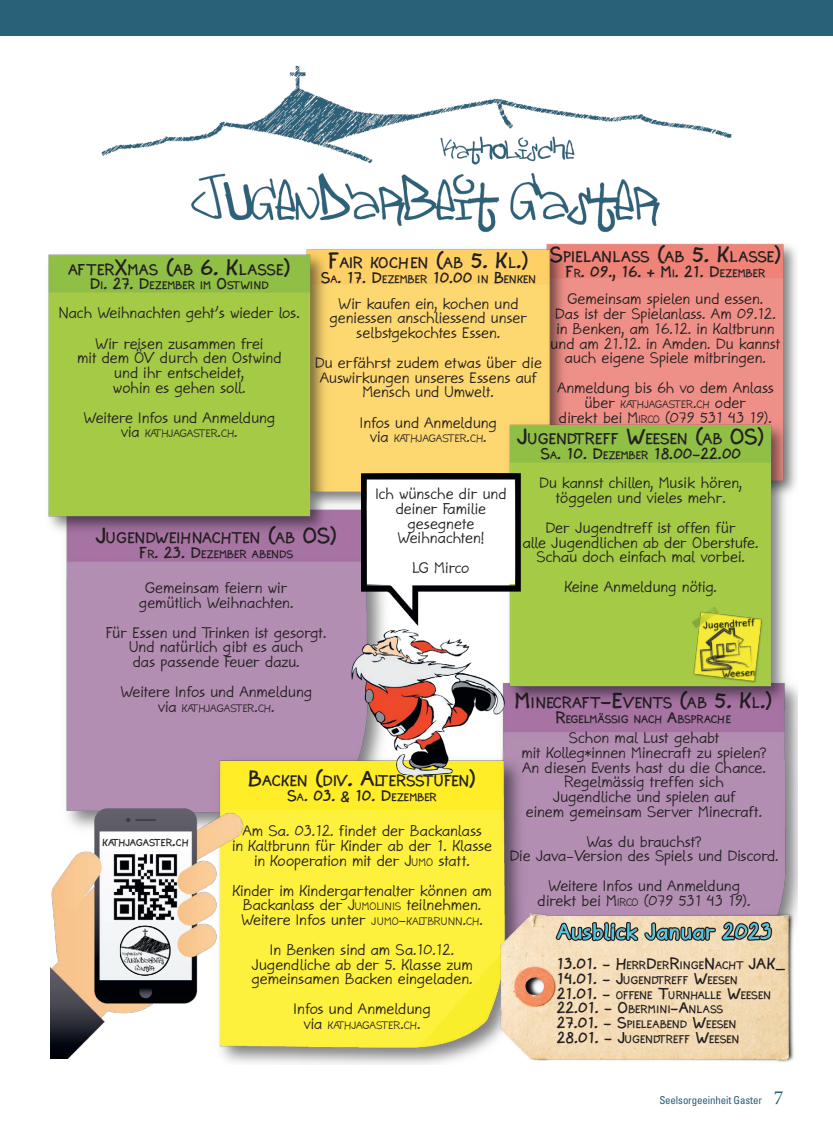
<style>
.page{position:relative;width:833px;height:1134px;background:#fff}
.page>*{position:absolute;margin:0;border:0;box-sizing:border-box;transform-origin:0 0}
.t1{font:700 17.88px "Jann Script";color:#49c7e6}
.t2{font:12.75px/14.8px "Jann Script";color:#231f20;text-align:center}
.t3{font:700 12.75px "Jann Script";color:#231f20}
.t4{font:700 12.62px "Jann Script";color:#231f20}
.t5{font:700 12.62px "Jann Script";letter-spacing:-.035em;color:#231f20}
.t6{font:condensed 10.88px "Univers LT Std";letter-spacing:-.01em;color:#296179}
.t7{font:700 9px/14.8px "Jann Script";color:#231f20}
.t8{font:9px "Jann Script";letter-spacing:-.025em;color:#231f20}
.t9{font:700 9px "Jann Script";letter-spacing:-.025em;color:#231f20}
.t10{font:700 8.12px "Jann Script";letter-spacing:-.025em;color:#231f20}
.s1{font-size:17.88px}
.s2{font-size:12.75px}
.s3{font-size:9px}
.s4{font-size:11.5px}
.s5{font-family:"Minion Pro";font-stretch:normal;font-size:20px}
</style>
<div class="page">
<img style="left:101px;top:65px;width:631px;height:168px">
<div style="left:0;top:0;width:833px;height:35px;background:#296179"></div>
<img style="left:66px;top:531px;width:295px;height:233px">
<img style="left:578px;top:244px;width:219px;height:168px">
<img style="left:337px;top:244px;width:241px;height:287px">
<img style="left:48px;top:249px;width:289px;height:299px">
<img style="left:511px;top:718px;width:286px;height:191px">
<img style="left:492px;top:412px;width:305px;height:306px">
<img style="left:686px;top:606px;width:84px;height:83px">
<img style="left:201px;top:742px;width:337px;height:323px">
<img style="left:50px;top:764px;width:245px;height:300px">
<img style="left:120px;top:925px;width:51px;height:51px">
<img style="left:111px;top:851px;width:68px;height:71px">
<img style="left:493px;top:909px;width:304px;height:156px">
<svg style="left:555px;top:922px;width:217px;height:19px;background:#b09f87"></svg>
<img style="left:352px;top:626px;width:159px;height:148px">
<img style="left:361px;top:474px;width:164px;height:155px">
<div style="left:27px;top:1059px;width:194px;height:35px;background:#fff"></div>
<p class="t4" style="left:68px;top:259px;width:224px">AFTER<span class="s1">X</span>MAS <span class="s1">(</span>AB <span class="s1">6. K</span>LASSE<span class="s1">)</span></p>
<p class="t7" style="left:90px;top:278px;width:180px"><span class="s2">D</span>I<span class="s2">. 27. D</span>EZEMBER IM <span class="s2">O</span>STWIND</p>
<p class="t2" style="left:59px;top:306px;width:242px">Nach Weihnachten geht’s wieder los.</p>
<p class="t2" style="left:77px;top:336px;width:206px">Wir reisen zusammen frei<br>mit dem ÖV durch den Ostwind und ihr entscheidet,<br>wohin es gehen soll.</p>
<p class="t2" style="left:84px;top:410px;width:193px">Weitere Infos und Anmeldung</p>
<p class="t8" style="left:121px;top:426px;width:118px"><span class="s2">via</span> KATHJAGASTER<span class="s2">.</span>CH<span class="s2">.</span></p>
<p class="t4" style="left:549px;top:246px;width:234px"><span class="s1">S</span>PIELANLASS <span class="s1">(</span>AB <span class="s1">5. K</span>LASSE<span class="s1">)</span></p>
<p class="t3" style="left:565px;top:261px;width:201px">F<span class="s3">R</span>. 09., 16. + M<span class="s3">I</span>. 21. D<span class="s3">EZEMBER</span></p>
<p class="t4" style="left:328px;top:252px;width:202px"><span class="s1">F</span>AIR KOCHEN <span class="s1">(</span>AB <span class="s1">5. K</span>L<span class="s1">.)</span></p>
<p class="t9" style="left:321px;top:271px;width:217px"><span class="s2">S</span>A<span class="s2">. 17. D</span>EZEMBER <span class="s2">10.00</span> IN <span class="s2">B</span>ENKEN</p>
<p class="t2" style="left:329px;top:296px;width:199px">Wir kaufen ein, kochen und geniessen anschliessend unser selbstgekochtes Essen.</p>
<p class="t2" style="left:315px;top:355px;width:229px">Du erfährst zudem etwas über die<br>Auswirkungen unseres Essens auf<br>Mensch und Umwelt.</p>
<p class="t2" style="left:360px;top:415px;width:138px">Infos und Anmeldung</p>
<p class="t8" style="left:370px;top:431px;width:118px"><span class="s2">via</span> KATHJAGASTER<span class="s2">.</span>CH<span class="s2">.</span></p>
<p class="t2" style="left:550px;top:292px;width:231px">Gemeinsam spielen und essen.<br>Das ist der Spielanlass. Am 09.12. in Benken, am 16.12. in Kaltbrunn und am 21.12. in Amden. Du kannst auch eigene Spiele mitbringen.</p>
<p class="t2" style="left:557px;top:380px;width:218px">Anmeldung bis 6h vo dem Anlass</p>
<p class="t8" style="left:584px;top:397px;width:163px"><span class="s2">über</span> KATHJAGASTER<span class="s2">.</span>CH <span class="s2">oder</span></p>
<p class="t2" style="left:559px;top:410px;width:214px">direkt bei M<span class="s3">IRCO</span> (079 531 43 19).</p>
<p class="t4" style="left:517px;top:428px;width:249px"><span class="s1">J</span>UGENDTREFF <span class="s1">W</span>EESEN <span class="s1">(</span>AB <span class="s1">OS)</span></p>
<p class="t3" style="left:540px;top:443px;width:202px">S<span class="s3">A</span>. 10. D<span class="s3">EZEMBER</span> 18.00-22.00</p>
<p class="t4" style="left:95px;top:527px;width:243px"><span class="s1">J</span>UGENDWEIHNACHTEN <span class="s1">(</span>AB <span class="s1">OS)</span></p>
<p class="t9" style="left:139px;top:546px;width:156px"><span class="s2">F</span>R<span class="s2">. 23. D</span>EZEMBER ABENDS</p>
<p class="t2" style="left:139px;top:580px;width:156px">Gemeinsam feiern wir gemütlich Weihnachten.</p>
<p class="t2" style="left:106px;top:625px;width:222px">Für Essen und Trinken ist gesorgt.<br>Und natürlich gibt es auch<br>das passende Feuer dazu.</p>
<p class="t2" style="left:120px;top:684px;width:193px">Weitere Infos und Anmeldung</p>
<p class="t8" style="left:158px;top:701px;width:118px"><span class="s2">via</span> KATHJAGASTER<span class="s2">.</span>CH<span class="s2">.</span></p>
<p class="t2" style="left:375px;top:486px;width:133px">Ich wünsche dir und deiner Familie gesegnete<br>Weihnachten!</p>
<p class="t2" style="left:412px;top:560px;width:58px">LG Mirco</p>
<p class="t2" style="left:539px;top:475px;width:205px">Du kannst chillen, Musik hören, töggelen und vieles mehr.</p>
<p class="t2" style="left:523px;top:520px;width:237px">Der Jugendtreff ist offen für<br>alle Jugendlichen ab der Oberstufe.<br>Schau doch einfach mal vorbei.</p>
<p class="t2" style="left:564px;top:579px;width:154px">Keine Anmeldung nötig.</p>
<p class="t4" style="left:514px;top:693px;width:259px"><span class="s1">M</span>INECRAFT<span class="s1">-E</span>VENTS <span class="s1">(</span>AB <span class="s1">5. K</span>L<span class="s1">.)</span></p>
<p class="t7" style="left:555px;top:712px;width:177px"><span class="s2">R</span>EGELMÄSSIG NACH <span class="s2">A</span>BSPRACHE</p>
<p class="t10" style="left:103px;top:836px;width:87px">KATHJAGASTER<span class="s4">.</span>CH</p>
<p class="t5" style="left:248px;top:770px;width:230px"><span class="s1">B</span>ACKEN <span class="s1">(</span>DIV<span class="s1">. A</span>LTERSSTUFEN<span class="s1">)</span></p>
<p class="t3" style="left:287px;top:785px;width:151px">S<span class="s3">A</span>. 03. &amp; 10. D<span class="s3">EZEMBER</span></p>
<p class="t2" style="left:232px;top:823px;width:262px">Am Sa. 03.12. findet der Backanlass<br>in Kaltbrunn für Kinder ab der 1. Klasse in Kooperation mit der J<span class="s3">UMO</span> statt.</p>
<p class="t2" style="left:232px;top:883px;width:261px">Kinder im Kindergartenalter können am<br>Backanlass der J<span class="s3">UMOLINIS</span> teilnehmen.<br>Weitere Infos unter <span class="s3">J UMO</span>-<span class="s3">KALTBRUNN</span>.<span class="s3">CH</span>.</p>
<p class="t2" style="left:251px;top:942px;width:223px">In Benken sind am Sa.10.12.<br>Jugendliche ab der 5. Klasse zum gemeinsamen Backen eingeladen.</p>
<p class="t2" style="left:294px;top:1001px;width:138px">Infos und Anmeldung</p>
<p class="t8" style="left:303px;top:1018px;width:118px"><span class="s2">via</span> KATHJAGASTER<span class="s2">.</span>CH<span class="s2">.</span></p>
<p class="t2" style="left:521px;top:730px;width:247px">Schon mal Lust gehabt<br>mit Kolleg*innen Minecraft zu spielen?<br>An diesen Events hast du die Chance.<br>Regelmässig treffen sich<br>Jugendliche und spielen auf<br>einem gemeinsam Server Minecraft.</p>
<p class="t2" style="left:509px;top:834px;width:271px">Was du brauchst?<br>Die Java-Version des Spiels und Discord.</p>
<p class="t2" style="left:537px;top:878px;width:214px">Weitere Infos und Anmeldung direkt bei M<span class="s3">IRCO</span> (079 531 43 19).</p>
<h1 class="t1" style="left:557px;top:917px;width:217px">Ausblick Januar 2023</h1>
<p class="t3" style="left:557px;top:953px;width:229px">13.01. - H<span class="s3">ERR</span>D<span class="s3">ER</span>R<span class="s3">INGE</span>N<span class="s3">ACHT</span> JAK_</p>
<p class="t7" style="left:557px;top:972px;width:216px"><span class="s2">14.01. - J</span>UGENDTREFF <span class="s2">W</span>EESEN<br><span class="s2">21.01. -</span> OFFENE <span class="s2">T</span>URNHALLE <span class="s2">W</span>EESEN<br><span class="s2">22.01. - O</span>BERMINI<span class="s2">-A</span>NLASS<br><span class="s2">27.01. - S</span>PIELEABEND <span class="s2">W</span>EESEN<br><span class="s2">28.01. - J</span>UGENDTREFF <span class="s2">W</span>EESEN</p>
<p class="t6" style="left:659px;top:1094px;width:125px">Seelsorgeeinheit Gaster <span class="s5">7</span></p>
</div>
